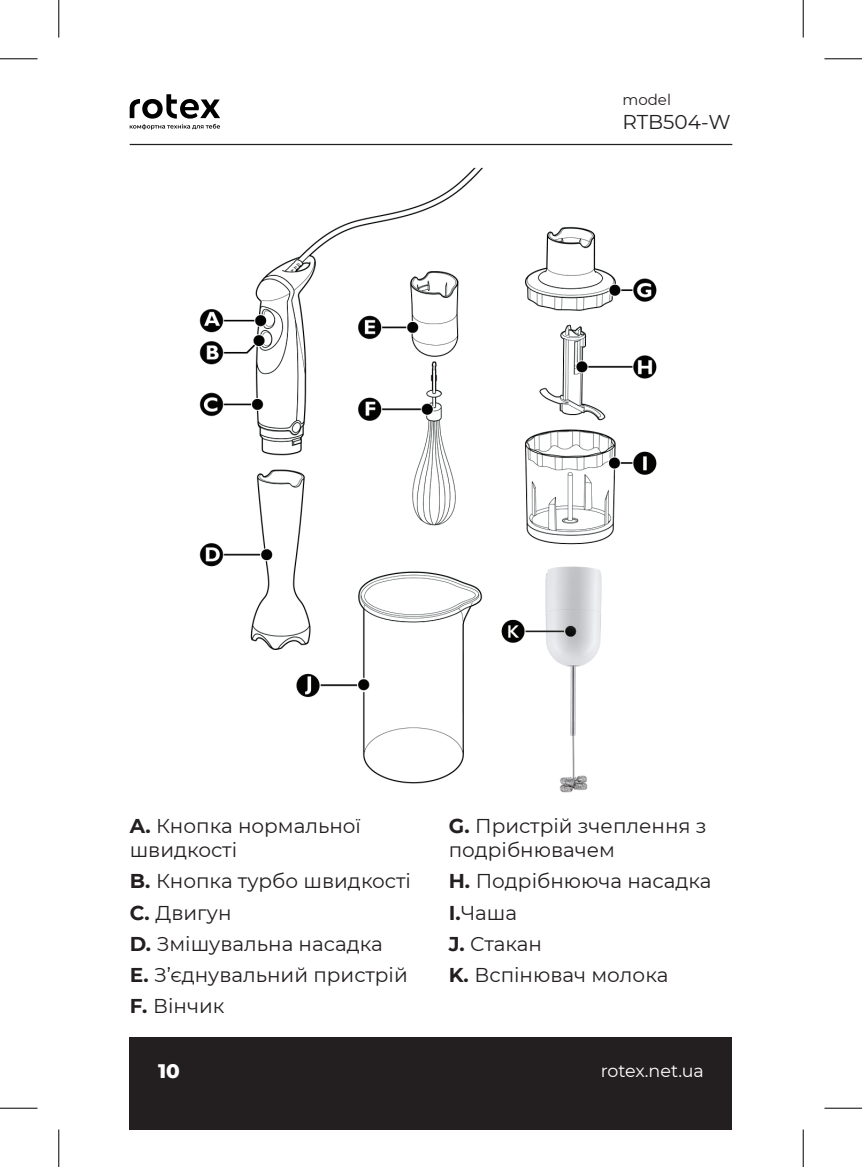
<style>
.page{position:relative;width:862px;height:1167px;background:#fff}
.page>*{position:absolute;margin:0;border:0;box-sizing:border-box;transform-origin:0 0}
.Text{font:20px/24px "Montserrat";color:#231f20}
.t1{font:800 20px "Montserrat";color:#fff}
.t2{font:17.5px "Montserrat";color:#fff}
.t3{font:15px "Montserrat";color:#231f20}
.s1{font-weight:700}
</style>
<div class="page">
<div style="left:130px;top:1037px;width:602px;height:92px;background:#231f20"></div>
<hr style="left:130px;top:144px;width:602px;height:1px;background:#231f20">
<svg style="left:130px;top:94px;width:90px;height:36px"></svg>
<img style="left:199px;top:167px;width:458px;height:626px">
<hr style="left:0;top:58px;width:38px;height:1px;background:#000">
<hr style="left:824px;top:58px;width:38px;height:1px;background:#000">
<hr style="left:0;top:1107px;width:38px;height:1px;background:#000">
<hr style="left:824px;top:1107px;width:38px;height:1px;background:#000">
<hr style="left:58px;top:0;width:1px;height:37px;background:#000">
<hr style="left:58px;top:1129px;width:1px;height:37px;background:#000">
<hr style="left:802px;top:0;width:1px;height:37px;background:#000">
<hr style="left:802px;top:1129px;width:1px;height:37px;background:#000">
<p class="t3" style="left:622px;top:90px;width:50px">model</p>
<p class="Text" style="left:622px;top:110px;width:110px">RTB504-W</p>
<p class="Text" style="left:130px;top:813px;width:233px"><span class="s1">A.</span> Кнопка нормальної швидкості</p>
<p class="Text" style="left:130px;top:868px;width:283px"><span class="s1">B.</span> Кнопка турбо швидкості</p>
<p class="Text" style="left:130px;top:899px;width:103px"><span class="s1">C.</span> Двигун</p>
<p class="Text" style="left:130px;top:930px;width:255px"><span class="s1">D.</span> Змішувальна насадка</p>
<p class="Text" style="left:130px;top:961px;width:280px"><span class="s1">Е.</span> З’єднувальний пристрій</p>
<p class="Text" style="left:130px;top:992px;width:96px"><span class="s1">F.</span> Вінчик</p>
<p class="Text" style="left:449px;top:813px;width:259px"><span class="s1">G.</span> Пристрій зчеплення з подрібнювачем</p>
<p class="Text" style="left:449px;top:868px;width:264px"><span class="s1">H.</span> Подрібнююча насадка</p>
<p class="Text" style="left:449px;top:899px;width:70px"><span class="s1">І.</span>Чаша</p>
<p class="Text" style="left:449px;top:930px;width:95px"><span class="s1">J.</span> Стакан</p>
<p class="Text" style="left:449px;top:961px;width:221px"><span class="s1">K.</span> Вспінювач молока</p>
<p class="t1" style="left:158px;top:1056px;width:23px">10</p>
<p class="t2" style="left:600px;top:1058px;width:105px">rotex.net.ua</p>
</div>
